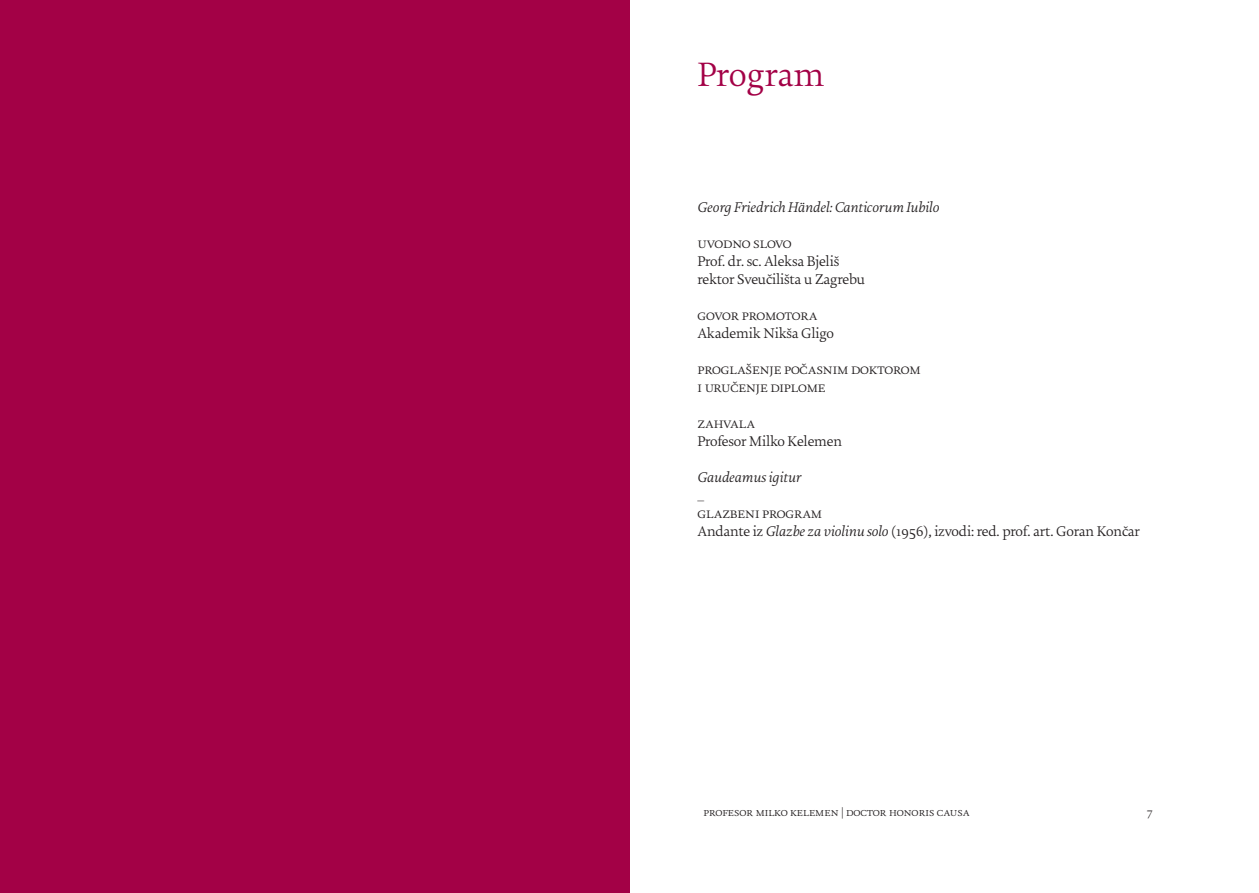
<style>
.page{position:relative;width:1259px;height:893px;background:#fff}
.page>*{position:absolute;margin:0;border:0;box-sizing:border-box;transform-origin:0 0}
.t1{font:300 36px "Uni Zg";color:#a30146}
.t2{font:300 15px "Uni Zg";letter-spacing:-.01em;color:#231f20}
.t3{font:italic 300 15px "Uni Zg";letter-spacing:-.01em;color:#231f20}
.t4{font:300 12px "Uni Zg";color:#231f20}
.s1{font-style:italic}
</style>
<div class="page">
<div style="left:0;top:0;width:629px;height:893px;background:#a30146"></div>
<p class="t1" style="left:697px;top:55px;width:129px">Program</p>
<p class="t3" style="left:697px;top:199px;width:243px">Georg Friedrich Händel: Canticorum Iubilo</p>
<p class="t2" style="left:697px;top:235px;width:96px">uvodno slovo</p>
<p class="t2" style="left:697px;top:253px;width:143px">Prof. dr. sc. Aleksa Bjeliš</p>
<p class="t2" style="left:697px;top:271px;width:169px">rektor Sveučilišta u Zagrebu</p>
<p class="t2" style="left:697px;top:307px;width:122px">govor promotora</p>
<p class="t2" style="left:697px;top:325px;width:138px">Akademik Nikša Gligo</p>
<p class="t2" style="left:697px;top:361px;width:225px">proglašenje počasnim doktorom</p>
<p class="t2" style="left:697px;top:379px;width:130px">i uručenje diplome</p>
<p class="t2" style="left:697px;top:415px;width:59px">zahvala</p>
<p class="t2" style="left:697px;top:433px;width:146px">Profesor Milko Kelemen</p>
<p class="t3" style="left:697px;top:469px;width:106px">Gaudeamus igitur</p>
<p class="t2" style="left:697px;top:487px;width:8px">_</p>
<p class="t2" style="left:697px;top:505px;width:126px">glazbeni program</p>
<p class="t2" style="left:697px;top:523px;width:444px">Andante iz <span class="s1">Glazbe za violinu solo</span> (1956), izvodi: red. prof. art. Goran Končar</p>
<p class="t4" style="left:703px;top:805px;width:268px">profesor milko kelemen | doctor honoris causa</p>
<p class="t4" style="left:1147px;top:805px;width:6px">7</p>
</div>
